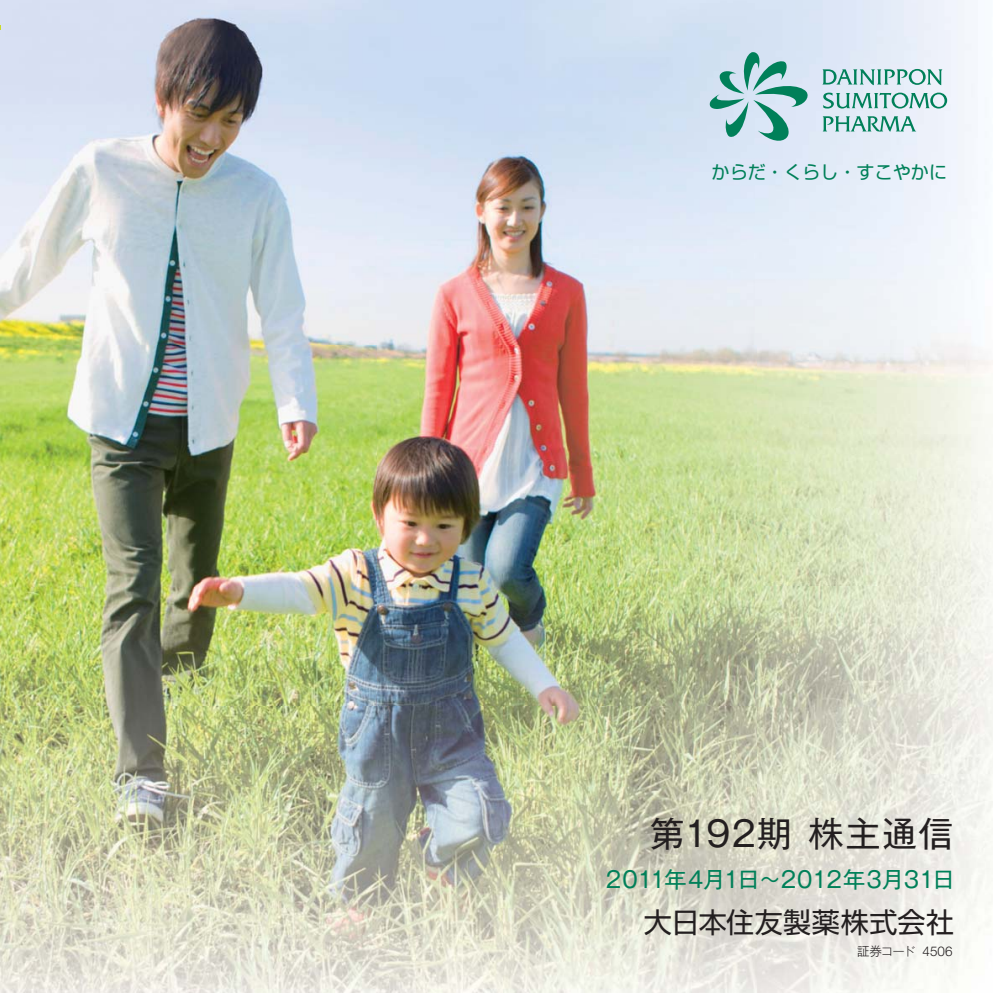
<style>
.page{position:relative;width:993px;height:993px;background:#fff}
.page>*{position:absolute;margin:0;border:0;box-sizing:border-box;transform-origin:0 0}
.t1{font:34.65px "Gothic MB101 Pro Regular 90 pv RKSJ H";letter-spacing:.045em;color:#231f20}
.t2{font:28px "Shin Go Pro Regular 90 pv RKSJ H";letter-spacing:.015em;color:#231f20}
.t3{font:22.4px "Gothic MB101 Pro Regular 90 pv RKSJ H";letter-spacing:-.01em;color:#008059}
.t4{font:18.03px "Shin Go Pro Regular 90 pv RKSJ H";color:#008059}
.t5{font:12.42px "Gothic MB101 Pro Light 90 pv RKSJ H";letter-spacing:-.07em;color:#231f20}
.s1{font-family:"Helvetica Neue LT Std";font-weight:300;font-size:13.47px}
</style>
<div class="page">
<img style="left:0;top:0;width:992px;height:992px">
<svg style="left:822px;top:69px;width:120px;height:16px;background:#97c7c1"></svg>
<svg style="left:822px;top:92px;width:124px;height:16px;background:#99c8c3"></svg>
<svg style="left:822px;top:116px;width:93px;height:16px"></svg>
<svg style="left:707px;top:51px;width:103px;height:92px;background:#a4cccf"></svg>
<p class="t4" style="left:711px;top:165px;width:237px">からだ・くらし・すこやかに</p>
<h1 class="t1" style="left:649px;top:820px;width:305px">第192期 株主通信</h1>
<p class="t3" style="left:605px;top:870px;width:350px">2011年4月1日～2012年3月31日</p>
<p class="t2" style="left:643px;top:911px;width:311px">大日本住友製薬株式会社</p>
<p class="t5" style="left:856px;top:946px;width:97px">証券コード <span class="s1">4506</span></p>
</div>
